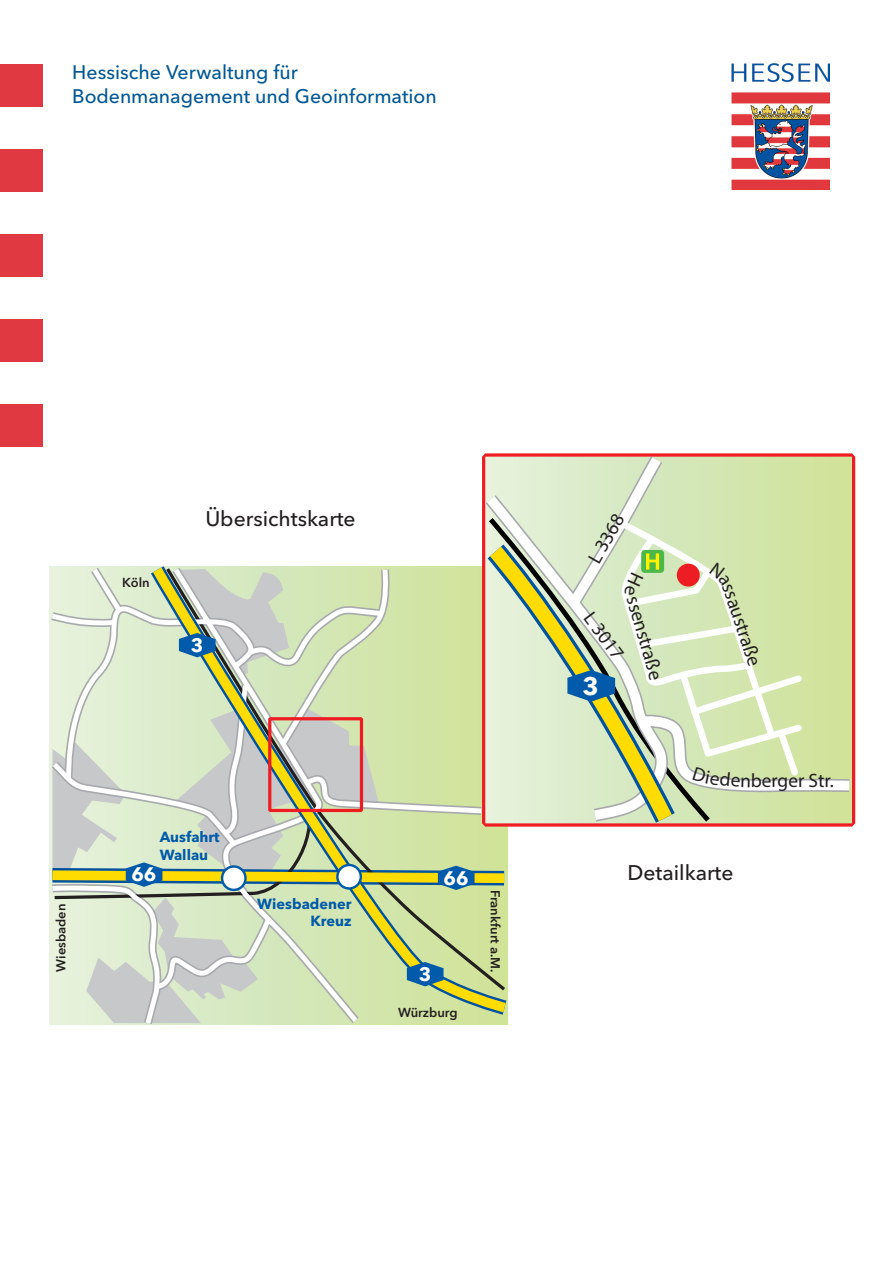
<style>
.page{position:relative;width:893px;height:1263px;background:#fff}
.page>*{position:absolute;margin:0;border:0;box-sizing:border-box;transform-origin:0 0}
.t1{font:700 25.2px "Avenir Next LT Pro";color:#fff}
.t2{font:500 21px "Avenir Next LT Pro";color:#231f20}
.t3{font:500 19.5px/24px "Avenir Next LT Pro";letter-spacing:-.005em;color:#015896}
.t4{font:19.35px "Myriad Pro";color:#231f20}
.t5{font:700 19.35px "Avenir Next LT Pro";color:#fff}
.t6{font:700 14.55px/17.4px "Avenir Next LT Pro";color:#015aaa;text-align:right}
.t7{font:600 12.9px "Avenir Next LT Pro";color:#231f20}
</style>
<div class="page">
<div style="left:0;top:64px;width:43px;height:42px;background:#e03942"></div>
<div style="left:0;top:149px;width:43px;height:42px;background:#e03942"></div>
<div style="left:0;top:234px;width:43px;height:42px;background:#e03942"></div>
<div style="left:0;top:319px;width:43px;height:42px;background:#e03942"></div>
<img style="left:731px;top:64px;width:98px;height:126px">
<div style="left:0;top:404px;width:43px;height:42px;background:#e03942"></div>
<svg style="left:482px;top:453px;width:373px;height:374px;background:#d8cca4"></svg>
<svg style="left:482px;top:490px;width:79px;height:40px;background:#dfe0cc"></svg>
<svg style="left:482px;top:537px;width:203px;height:290px;background:#d5d7b2"></svg>
<svg style="left:49px;top:559px;width:470px;height:466px;background:#cfdab7"></svg>
<svg style="left:561px;top:453px;width:295px;height:345px;background:#d3e0b2"></svg>
<p class="t3" style="left:72px;top:60px;width:366px">Hessische Verwaltung für<br>Bodenmanagement und Geoinformation</p>
<p class="t7" style="left:122px;top:574px;width:29px">Köln</p>
<p class="t2" style="left:205px;top:506px;width:152px">Übersichtskarte</p>
<p class="t5" style="left:191px;top:633px;width:14px">3</p>
<p class="t7" style="left:53px;top:972px;width:70px;rotate:-90deg">Wiesbaden</p>
<p class="t6" style="left:160px;top:828px;width:61px;text-align:left">Ausfahrt<br>Wallau</p>
<p class="t5" style="left:131px;top:863px;width:27px">66</p>
<p class="t6" style="left:257px;top:895px;width:96px">Wiesbadener<br>Kreuz</p>
<p class="t5" style="left:443px;top:866px;width:27px">66</p>
<p class="t5" style="left:419px;top:962px;width:14px">3</p>
<p class="t7" style="left:398px;top:1004px;width:61px">Würzburg</p>
<p class="t7" style="left:503px;top:890px;width:84px;rotate:90deg">Frankfurt a.M.</p>
<p class="t4" style="left:583px;top:556px;width:55px;rotate:-60deg">L 3368</p>
<p class="t4" style="left:598px;top:607px;width:45px;rotate:53deg">L 301</p>
<p class="t1" style="left:582px;top:670px;width:18px">3</p>
<p class="t4" style="left:644px;top:593px;width:37px;rotate:74deg">ssen</p>
<p class="t4" style="left:654px;top:627px;width:42px;rotate:73deg">straß</p>
<p class="t4" style="left:739px;top:580px;width:37px;rotate:71deg">ssau</p>
<p class="t4" style="left:751px;top:614px;width:52px;rotate:72deg">straße</p>
<p class="t4" style="left:761px;top:769px;width:38px;rotate:-1deg">erge</p>
<p class="t4" style="left:798px;top:768px;width:34px">r Str</p>
<p class="t2" style="left:627px;top:860px;width:107px">Detailkarte</p>
</div>
